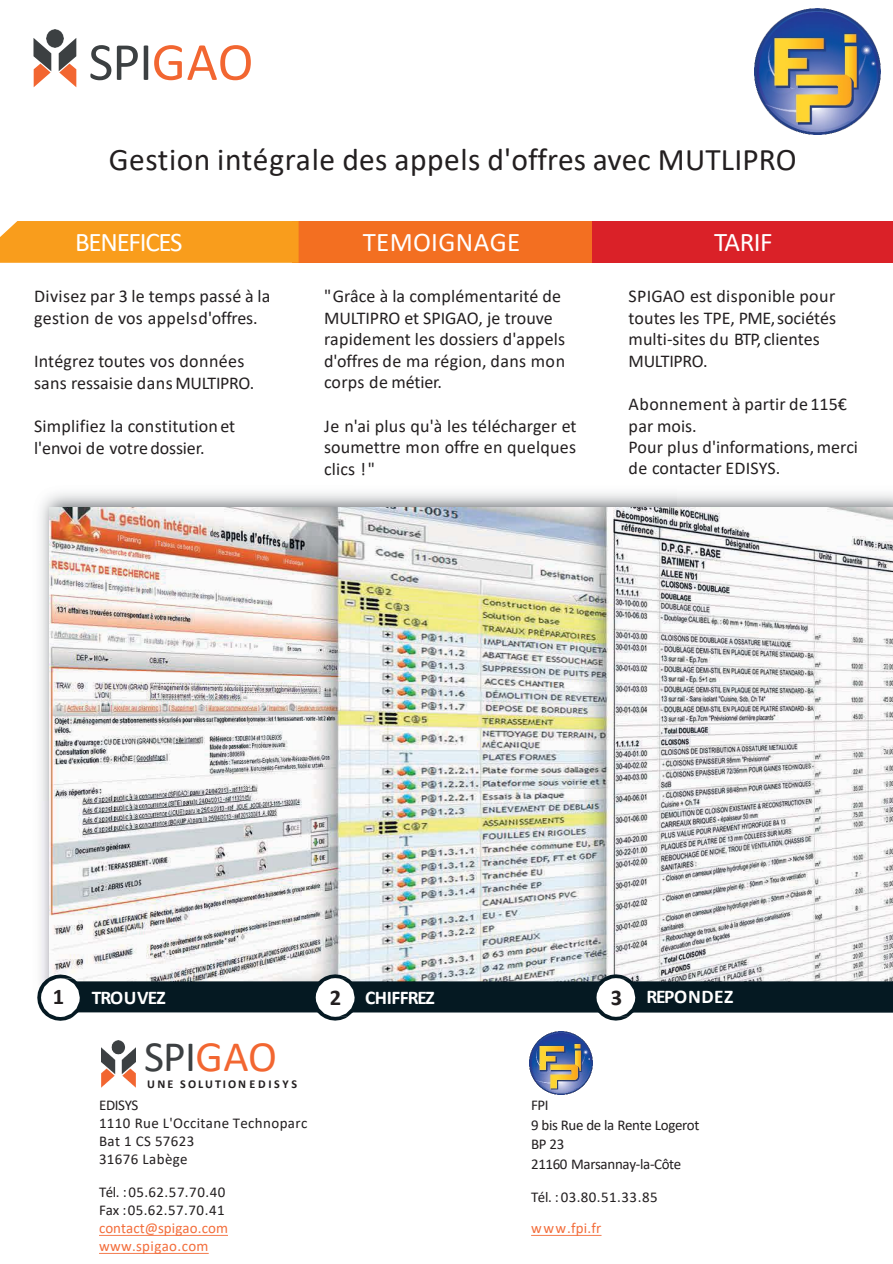
<style>
.page{position:relative;width:893px;height:1264px;background:#fff}
.page>*{position:absolute;margin:0;border:0;box-sizing:border-box;transform-origin:0 0}
.t1{font:54px "Calibri";letter-spacing:-.02em;color:#3c4042}
.t2{font:43.5px "Calibri";letter-spacing:-.015em;color:#3c4042}
.t3{font:31.5px "Calibri";letter-spacing:.01em;color:#231f20}
.t4{font:27px "Calibri";letter-spacing:.015em;color:#fff}
.t5{font:27px "Calibri";letter-spacing:-.045em;color:#fff}
.t6{font:27px "Calibri";letter-spacing:-.02em;color:#fff}
.t7{font:700 22.5px "Calibri";color:#231f20}
.t8{font:700 19.5px "Calibri";letter-spacing:-.035em;color:#fff}
.t9{font:700 19.5px "Calibri";letter-spacing:.02em;color:#fff}
.t10{font:18px/21.6px "Calibri";letter-spacing:.005em;color:#231f20}
.t11{font:15px "Calibri";letter-spacing:.02em;color:#231f20}
.t12{font:15px "Calibri";letter-spacing:-.025em;color:#231f20}
.t13{font:15px/18px "Calibri";letter-spacing:.015em;color:#f36e3c}
.t14{font:700 12px "Calibri";letter-spacing:.175em;color:#231f20}
.s1{color:#f26631}
.s2{font-size:22.5px;color:#231f20}
</style>
<div class="page">
<img style="left:754px;top:8px;width:126px;height:126px">
<div style="left:292px;top:221px;width:307px;height:42px;background:#f36f21"></div>
<img style="left:40px;top:493px;width:852px;height:520px">
<div style="left:0;top:221px;width:298px;height:42px;background:#f99d1c"></div>
<div style="left:592px;top:221px;width:300px;height:42px;background:#da2128"></div>
<img style="left:46px;top:30px;width:17px;height:17px">
<svg style="left:59px;top:38px;width:17px;height:49px"></svg>
<svg style="left:33px;top:38px;width:18px;height:49px"></svg>
<img style="left:102px;top:1040px;width:34px;height:46px">
<svg style="left:99px;top:1234px;width:129px;height:1px"></svg>
<svg style="left:99px;top:1252px;width:109px;height:1px"></svg>
<svg style="left:531px;top:1234px;width:70px;height:1px"></svg>
<img style="left:529px;top:1031px;width:63px;height:63px">
<img style="left:50px;top:507px;width:842px;height:474px">
<div style="left:51px;top:981px;width:841px;height:31px;background:#051922"></div>
<svg style="left:37px;top:974px;width:46px;height:46px"></svg>
<svg style="left:312px;top:974px;width:46px;height:46px"></svg>
<svg style="left:592px;top:974px;width:47px;height:46px"></svg>
<h2 class="t1" style="left:88px;top:24px;width:166px">SPI<span class="s1">GAO</span></h2>
<p class="t3" style="left:109px;top:137px;width:689px">Gestion intégrale des appels d'offres avec MUTLIPRO</p>
<p class="t5" style="left:75px;top:223px;width:109px">BENEFICES</p>
<p class="t4" style="left:362px;top:223px;width:159px">TEMOIGNAGE</p>
<p class="t6" style="left:714px;top:223px;width:60px">TARIF</p>
<p class="t10" style="left:34px;top:285px;width:238px">Divisez par 3 le temps passé à la gestion de vos appelsd'offres.</p>
<p class="t10" style="left:324px;top:285px;width:243px">" Grâce à la complémentarité de<br>MULTIPRO et SPIGAO, je trouve rapidement les dossiers d'appels d'offres de ma région, dans mon corps de métier.</p>
<p class="t10" style="left:324px;top:414px;width:254px;text-align:justify">Je n'ai plus qu'à les télécharger et soumettre mon offre en quelques clics !"</p>
<p class="t10" style="left:628px;top:285px;width:209px">SPIGAO est disponible pour toutes les TPE, PME,sociétés multi-sites du BTP, clientes<br>MULTIPRO.</p>
<p class="t10" style="left:628px;top:393px;width:220px">Abonnement à partir de115€ par mois.</p>
<p class="t10" style="left:628px;top:435px;width:231px;line-height:21px">Pour plus d'informations,merci de contacter EDISYS.</p>
<p class="t10" style="left:34px;top:350px;width:222px">Intégrez toutes vos données sans ressaisie dans MULTIPRO.</p>
<p class="t10" style="left:34px;top:415px;width:203px">Simplifiez la constitution et l'envoi de votre dossier.</p>
<p class="t8" style="left:53px;top:983px;width:114px"><span class="s2">1</span> TROUVEZ</p>
<p class="t7" style="left:330px;top:981px;width:13px">2</p>
<p class="t8" style="left:365px;top:983px;width:71px">CHIFFREZ</p>
<p class="t7" style="left:611px;top:981px;width:13px">3</p>
<p class="t9" style="left:646px;top:982px;width:88px">REPONDEZ</p>
<p class="t2" style="left:144px;top:1026px;width:135px">SPI<span class="s1">GAO</span></p>
<p class="t14" style="left:147px;top:1074px;width:151px">UNE SOLUTIONEDISYS</p>
<p class="t11" style="left:99px;top:1094px;width:41px">EDISYS</p>
<p class="t11" style="left:99px;top:1112px;width:210px">1110 Rue L'Occitane Technoparc</p>
<p class="t11" style="left:99px;top:1130px;width:97px">Bat 1 CS 57623</p>
<p class="t11" style="left:99px;top:1148px;width:90px">31676 Labège</p>
<p class="t11" style="left:99px;top:1181px;width:128px">Tél. :05.62.57.70.40</p>
<p class="t11" style="left:99px;top:1199px;width:127px">Fax :05.62.57.70.41</p>
<p class="t13" style="left:99px;top:1218px;width:130px">contact@spigao.com www.spigao.com</p>
<p class="t11" style="left:531px;top:1094px;width:19px">FPI</p>
<p class="t12" style="left:531px;top:1113px;width:170px">9 bis Rue de la Rente Logerot</p>
<p class="t11" style="left:531px;top:1133px;width:35px">BP 23</p>
<p class="t12" style="left:531px;top:1153px;width:152px">21160 Marsannay-la-Côte</p>
<p class="t11" style="left:531px;top:1185px;width:128px">Tél. :03.80.51.33.85</p>
<p class="t13" style="left:531px;top:1218px;width:72px">www.fpi.fr</p>
</div>
